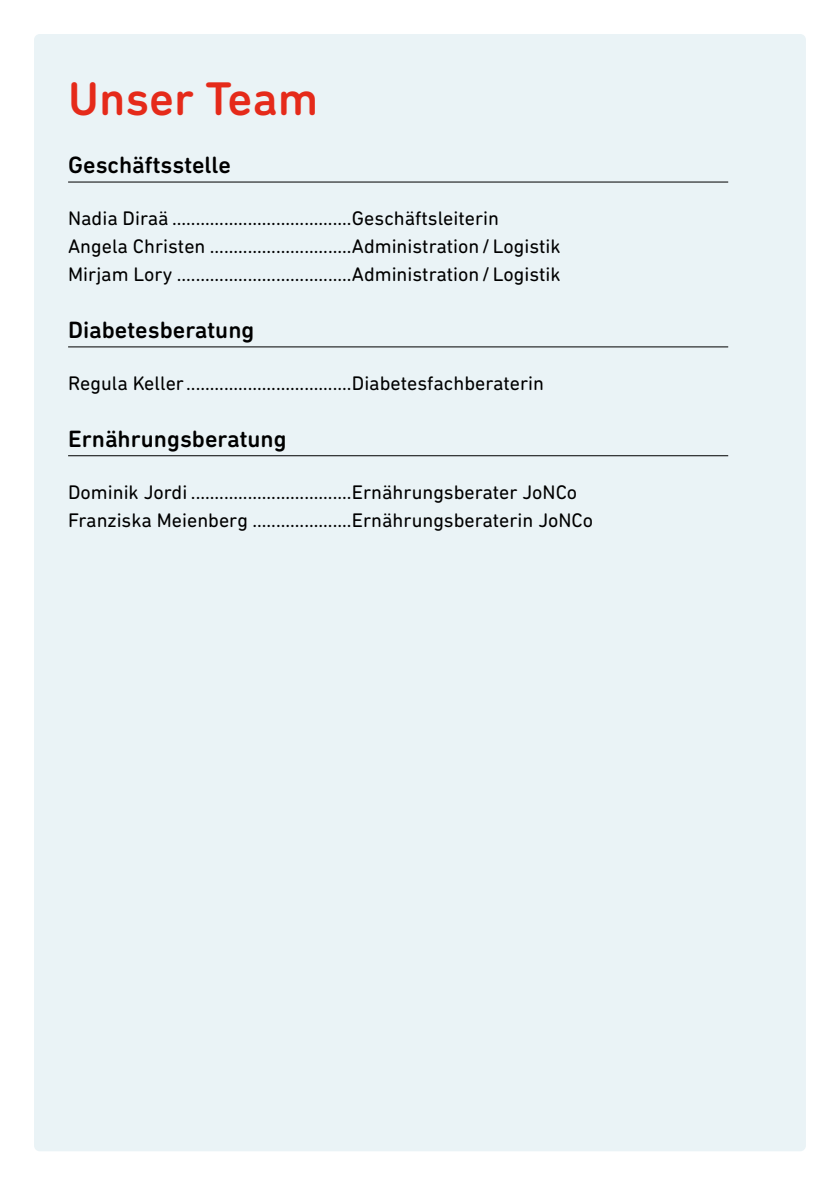
<style>
.page{position:relative;width:840px;height:1191px;background:#fff}
.page>*{position:absolute;margin:0;border:0;box-sizing:border-box;transform-origin:0 0}
.t1{font:500 48px "DIN Next Rounded LT Pro";color:#e52a1a}
.t2{font:500 24px "DIN Next Rounded LT Pro";color:#000}
.t3{font:20px/28px "DIN Next Rounded LT Pro";color:#000}
</style>
<div class="page">
<div style="left:34px;top:34px;width:771px;height:1117px;background:#eaf3f6;border-radius:6px"></div>
<hr style="left:68px;top:181px;width:659px;height:1px;background:#000">
<hr style="left:68px;top:346px;width:659px;height:1px;background:#000">
<hr style="left:68px;top:455px;width:659px;height:1px;background:#000">
<h1 class="t1" style="left:68px;top:71px;width:251px">Unser Team</h1>
<p class="t2" style="left:68px;top:151px;width:164px">Geschäftsstelle</p>
<p class="t3" style="left:68px;top:204px;width:494px">Nadia Diraä ......................................Geschäftsleiterin<br>Angela Christen ..............................Administration/Logistik<br>Mirjam Lory .....................................Administration/Logistik</p>
<p class="t2" style="left:68px;top:316px;width:188px">Diabetesberatung</p>
<p class="t3" style="left:68px;top:369px;width:477px">Regula Keller...................................Diabetesfachberaterin</p>
<p class="t2" style="left:68px;top:424px;width:220px">Ernährungsberatung</p>
<p class="t3" style="left:68px;top:478px;width:526px">Dominik Jordi ..................................Ernährungsberater JoNCo<br>Franziska Meienberg .....................Ernährungsberaterin JoNCo</p>
</div>
